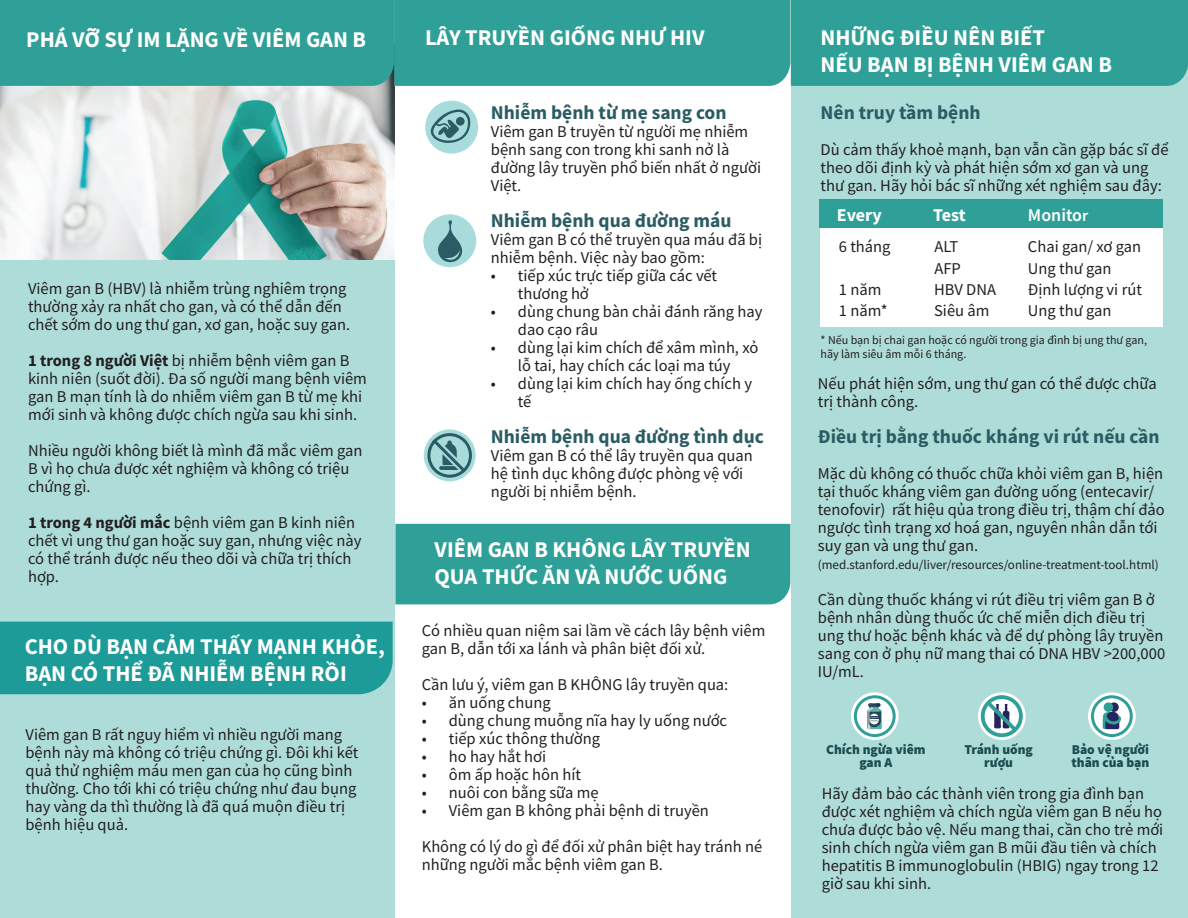
<style>
.page{position:relative;width:1188px;height:918px;background:#fff}
.page>*{position:absolute;margin:0;border:0;box-sizing:border-box;transform-origin:0 0}
.t1{font:700 22.5px/27px "Source Sans Pro";color:#fff}
.t2{font:700 19.5px "Source Sans Pro";color:#2a5c64}
.t3{font:700 18px "Source Sans Pro";letter-spacing:-.01em;color:#fff}
.t4{font:600 18px "Source Sans Pro";color:#fff}
.t5{font:16.5px/18px "Source Sans Pro";color:#231f20}
.t6{font:900 13.5px/13.5px "Source Sans Pro";color:#1b4c4f;text-align:center}
.t7{font:13.05px "Source Sans Pro";color:#231f20}
.t8{font:12px/13.5px "Source Sans Pro";color:#231f20}
.s1{font-weight:700}
.s2{font-size:16.5px}
</style>
<div class="page">
<div style="left:0;top:0;width:395px;height:918px;background:#aedcd8"></div>
<div style="left:791px;top:0;width:397px;height:918px;background:#aedcd8"></div>
<div style="left:0;top:622px;width:393px;height:72px;background:#1d9b98"></div>
<img style="left:0;top:86px;width:394px;height:173px">
<div style="left:0;top:0;width:1188px;height:86px;background:#2fa097"></div>
<div style="left:395px;top:524px;width:395px;height:80px;background:#2fa097"></div>
<div style="left:425px;top:101px;width:53px;height:53px;background:#a8dbdb;border-radius:50%"></div>
<svg style="left:429px;top:108px;width:42px;height:35px"></svg>
<div style="left:456px;top:117px;width:9px;height:9px;background:#2a5c64;border-radius:50%"></div>
<div style="left:423px;top:214px;width:53px;height:53px;background:#a8dbdb;border-radius:50%"></div>
<svg style="left:438px;top:220px;width:25px;height:42px"></svg>
<svg style="left:424px;top:429px;width:52px;height:52px"></svg>
<svg style="left:426px;top:432px;width:47px;height:47px;background:#87b4b7"></svg>
<div style="left:820px;top:218px;width:343px;height:109px;background:#fff"></div>
<div style="left:819px;top:199px;width:343px;height:28px;background:#2fa097"></div>
<svg style="left:978px;top:692px;width:48px;height:48px"></svg>
<svg style="left:981px;top:695px;width:42px;height:42px;background:#9ac3c7"></svg>
<svg style="left:851px;top:692px;width:48px;height:48px"></svg>
<svg style="left:854px;top:695px;width:42px;height:42px;background:#add1d0"></svg>
<div style="left:1088px;top:692px;width:48px;height:48px;background:#fff;border-radius:50%"></div>
<svg style="left:1091px;top:695px;width:42px;height:42px"></svg>
<svg style="left:1109px;top:702px;width:10px;height:10px"></svg>
<div style="left:1104px;top:702px;width:9px;height:10px;background:#2fa097;border-radius:50%"></div>
<p class="t1" style="left:26px;top:26px;width:341px">PHÁ VỠ SỰ IM LẶNG VỀ VIÊM GAN B</p>
<p class="t5" style="left:28px;top:280px;width:324px">Viêm gan B (HBV) là nhiễm trùng nghiêm trọng thường xảy ra nhất cho gan, và có thể dẫn đến chết sớm do ung thư gan, xơ gan, hoặc suy gan.</p>
<p class="t5" style="left:28px;top:352px;width:340px"><span class="s1">1 trong 8 người Việt</span> bị nhiễm bệnh viêm gan B kinh niên (suốt đời). Đa số người mang bệnh viêm gan B mạn tính là do nhiễm viêm gan B từ mẹ khi mới sinh và không được chích ngừa sau khi sinh.</p>
<p class="t5" style="left:28px;top:442px;width:336px">Nhiều người không biết là mình đã mắc viêm gan<br>B vì họ chưa được xét nghiệm và không có triệu chứng gì.</p>
<p class="t5" style="left:28px;top:514px;width:335px"><span class="s1">1 trong 4 người mắc</span> bệnh viêm gan B kinh niên chết vì ung thư gan hoặc suy gan, nhưng việc này có thể tránh được nếu theo dõi và chữa trị thích hợp.</p>
<p class="t1" style="left:25px;top:632px;width:362px">CHO DÙ BẠN CẢM THẤY MẠNH KHỎE,<br>BẠN CÓ THỂ ĐÃ NHIỄM BỆNH RỒI</p>
<p class="t5" style="left:26px;top:725px;width:334px">Viêm gan B rất nguy hiểm vì nhiều người mang bệnh này mà không có triệu chứng gì. Đôi khi kết quả thử nghiệm máu men gan của họ cũng bình thường. Cho tới khi có triệu chứng như đau bụng hay vàng da thì thường là đã quá muộn điều trị bệnh hiệu quả.</p>
<p class="t1" style="left:425px;top:24px;width:281px">LÂY TRUYỀN GIỐNG NHƯ HIV</p>
<p class="t2" style="left:491px;top:99px;width:237px">Nhiễm bệnh từ mẹ sang con</p>
<p class="t5" style="left:491px;top:123px;width:272px">Viêm gan B truyền từ người mẹ nhiễm bệnh sang con trong khi sanh nở là đường lây truyền phổ biến nhất ở người<br>Việt.</p>
<p class="t2" style="left:491px;top:207px;width:242px">Nhiễm bệnh qua đường máu</p>
<p class="t5" style="left:491px;top:231px;width:273px">Viêm gan B có thể truyền qua máu đã bị nhiễm bệnh. Việc này bao gồm:</p>
<p class="t5" style="left:518px;top:267px;width:201px;text-indent:-27px">• tiếp xúc trực tiếp giữa các vết thương hở</p>
<p class="t5" style="left:518px;top:303px;width:246px;text-indent:-27px">• dùng chung bàn chải đánh răng hay dao cạo râu</p>
<p class="t5" style="left:491px;top:339px;width:269px;text-align:center">• dùng lại kim chích để xâm mình, xỏ lỗ tai, hay chích các loại ma túy</p>
<p class="t5" style="left:518px;top:375px;width:236px;text-indent:-27px">• dùng lại kim chích hay ống chích y tế</p>
<p class="t2" style="left:491px;top:423px;width:275px">Nhiễm bệnh qua đường tình dục</p>
<p class="t5" style="left:491px;top:447px;width:264px">Viêm gan B có thể lây truyền qua quan hệ tình dục không được phòng vệ với người bị nhiễm bệnh.</p>
<p class="t1" style="left:435px;top:536px;width:318px">VIÊM GAN B KHÔNG LÂY TRUYỀN</p>
<p class="t1" style="left:435px;top:563px;width:294px">QUA THỨC ĂN VÀ NƯỚC UỐNG</p>
<p class="t5" style="left:422px;top:622px;width:345px">Có nhiều quan niệm sai lầm về cách lây bệnh viêm gan B, dẫn tới xa lánh và phân biệt đối xử.</p>
<p class="t5" style="left:422px;top:676px;width:308px">Cần lưu ý, viêm gan B KHÔNG lây truyền qua:</p>
<p class="t5" style="left:422px;top:694px;width:131px">• ăn uống chung</p>
<p class="t5" style="left:422px;top:712px;width:307px">• dùng chung muỗng nĩa hay ly uống nước</p>
<p class="t5" style="left:422px;top:730px;width:180px">• tiếp xúc thông thường</p>
<p class="t5" style="left:422px;top:748px;width:126px">• ho hay hắt hơi</p>
<p class="t5" style="left:422px;top:766px;width:161px">• ôm ấp hoặc hôn hít</p>
<p class="t5" style="left:422px;top:784px;width:178px">• nuôi con bằng sữa mẹ</p>
<p class="t5" style="left:422px;top:802px;width:289px">• Viêm gan B không phải bệnh di truyền</p>
<p class="t5" style="left:422px;top:838px;width:342px">Không có lý do gì để đối xử phân biệt hay tránh né những người mắc bệnh viêm gan B.</p>
<p class="t1" style="left:820px;top:24px;width:226px">NHỮNG ĐIỀU NÊN BIẾT</p>
<p class="t1" style="left:820px;top:51px;width:293px">NẾU BẠN BỊ BỆNH VIÊM GAN B</p>
<p class="t2" style="left:821px;top:99px;width:162px">Nên truy tầm bệnh</p>
<p class="t5" style="left:821px;top:141px;width:349px">Dù cảm thấy khoẻ mạnh, bạn vẫn cần gặp bác sĩ để theo dõi định kỳ và phát hiện sớm xơ gan và ung thư gan. Hãy hỏi bác sĩ những xét nghiệm sau đây:</p>
<p class="t3" style="left:837px;top:203px;width:46px">Every</p>
<p class="t3" style="left:933px;top:203px;width:34px">Test</p>
<p class="t4" style="left:1028px;top:204px;width:62px">Monito<span class="s2">r</span></p>
<p class="t5" style="left:839px;top:237px;width:53px">6 tháng</p>
<p class="t5" style="left:934px;top:237px;width:25px">ALT</p>
<p class="t5" style="left:934px;top:260px;width:28px">AFP</p>
<p class="t5" style="left:934px;top:281px;width:63px">HBV DNA</p>
<p class="t5" style="left:934px;top:301px;width:57px">Siêu âm</p>
<p class="t5" style="left:1028px;top:237px;width:115px">Chai gan/ xơ gan</p>
<p class="t5" style="left:1028px;top:260px;width:85px">Ung thư gan</p>
<p class="t5" style="left:1028px;top:301px;width:85px">Ung thư gan</p>
<p class="t5" style="left:1028px;top:281px;width:115px">Định lượng vi rút</p>
<p class="t5" style="left:839px;top:281px;width:44px">1 năm</p>
<p class="t5" style="left:839px;top:301px;width:50px">1 năm*</p>
<p class="t8" style="left:821px;top:334px;width:328px">* Nếu bạn bị chai gan hoặc có người trong gia đình bị ung thư gan, hãy làm siêu âm mỗi 6 tháng.</p>
<p class="t5" style="left:818px;top:374px;width:340px">Nếu phát hiện sớm, ung thư gan có thể được chữa trị thành công.</p>
<p class="t2" style="left:818px;top:423px;width:343px">Điều trị bằng thuốc kháng vi rút nếu cần</p>
<p class="t5" style="left:818px;top:464px;width:348px">Mặc dù không có thuốc chữa khỏi viêm gan B, hiện tại thuốc kháng viêm gan đường uống (entecavir/ tenofovir) rất hiệu qủa trong điều trị, thậm chí đảo ngược tình trạng xơ hoá gan, nguyên nhân dẫn tới suy gan và ung thư gan.</p>
<p class="t7" style="left:818px;top:556px;width:342px">(med.stanford.edu/liver/resources/online-treatment-tool.html)</p>
<p class="t5" style="left:818px;top:590px;width:349px">Cần dùng thuốc kháng vi rút điều trị viêm gan B ở bệnh nhân dùng thuốc ức chế miễn dịch điều trị ung thư hoặc bệnh khác và để dự phòng lây truyền sang con ở phụ nữ mang thai có DNA HBV &gt;200,000<br>IU/mL.</p>
<p class="t6" style="left:826px;top:742px;width:101px">Chích ngừa viêm gan A</p>
<p class="t6" style="left:964px;top:742px;width:70px">Tránh uống rượu</p>
<p class="t6" style="left:1072px;top:742px;width:79px">Bảo vệ người</p>
<p class="t6" style="left:1071px;top:756px;width:79px">thân của bạn</p>
<p class="t5" style="left:822px;top:784px;width:343px">Hãy đảm bảo các thành viên trong gia đình bạn được xét nghiệm và chích ngừa viêm gan B nếu họ chưa được bảo vệ. Nếu mang thai, cần cho trẻ mới sinh chích ngừa viêm gan B mũi đầu tiên và chích hepatitis B immunoglobulin (HBIG) ngay trong 12 giờ sau khi sinh.</p>
</div>
